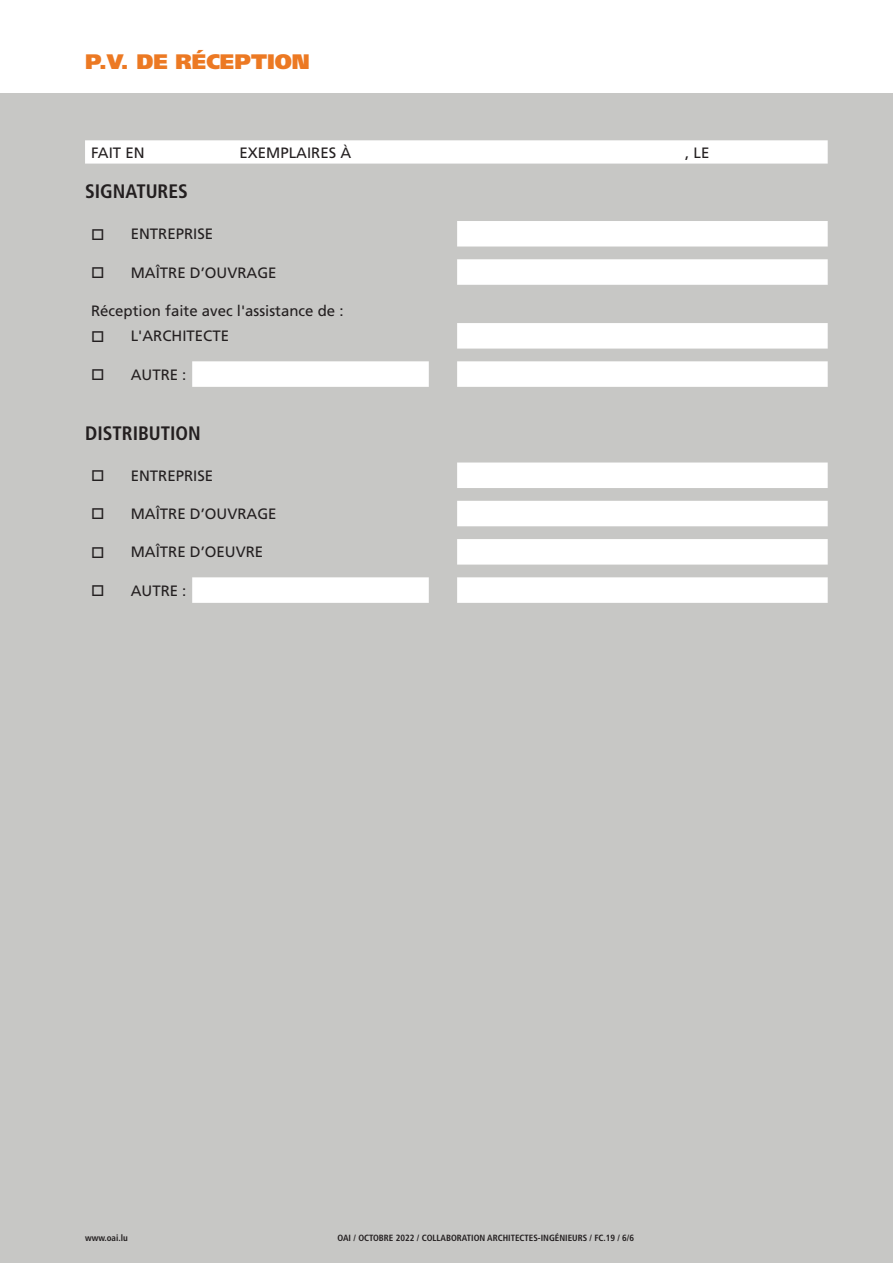
<style>
.page{position:relative;width:893px;height:1263px;background:#fff}
.page>*{position:absolute;margin:0;border:0;box-sizing:border-box;transform-origin:0 0}
.t1{font:900 21px "Frutiger LT Std";color:#ec7923}
.t2{font:700 condensed 19.5px "Frutiger LT Std";color:#231f20}
.t3{font:15px "Frutiger LT Std";color:#231f20}
.t4{font:700 condensed 9px "Frutiger LT Std";color:#231f20}
</style>
<div class="page">
<div style="left:0;top:93px;width:893px;height:1170px;background:#c7c7c5"></div>
<svg style="left:85px;top:140px;width:743px;height:24px;background:#fdfdfd"></svg>
<svg style="left:192px;top:221px;width:636px;height:166px"></svg>
<svg style="left:192px;top:462px;width:636px;height:141px"></svg>
<h1 class="t1" style="left:85px;top:49px;width:226px">P.V. DE RÉCEPTION</h1>
<p class="t3" style="left:91px;top:144px;width:55px">FAIT EN</p>
<p class="t3" style="left:240px;top:144px;width:113px">EXEMPLAIRES À</p>
<p class="t3" style="left:685px;top:144px;width:26px">, LE</p>
<h2 class="t2" style="left:85px;top:180px;width:104px">SIGNATURES</h2>
<p class="t3" style="left:91px;top:225px;width:124px">□ ENTREPRISE</p>
<p class="t3" style="left:91px;top:264px;width:187px">□ MAÎTRE D’OUVRAGE</p>
<p class="t3" style="left:91px;top:302px;width:254px">Réception faite avec l'assistance de :</p>
<p class="t3" style="left:91px;top:327px;width:139px">□ L'ARCHITECTE</p>
<p class="t3" style="left:91px;top:366px;width:97px">□ AUTRE :</p>
<h2 class="t2" style="left:85px;top:421px;width:117px">DISTRIBUTION</h2>
<p class="t3" style="left:91px;top:467px;width:124px">□ ENTREPRISE</p>
<p class="t3" style="left:91px;top:505px;width:187px">□ MAÎTRE D’OUVRAGE</p>
<p class="t3" style="left:91px;top:543px;width:174px">□ MAÎTRE D’OEUVRE</p>
<p class="t3" style="left:91px;top:582px;width:97px">□ AUTRE :</p>
<p class="t4" style="left:85px;top:1233px;width:44px">www.oai.lu</p>
<p class="t4" style="left:338px;top:1233px;width:298px">OAI / OCTOBRE 2022 / COLLABORATION ARCHITECTES-INGÉNIEURS / FC.19 / 6/6</p>
</div>
